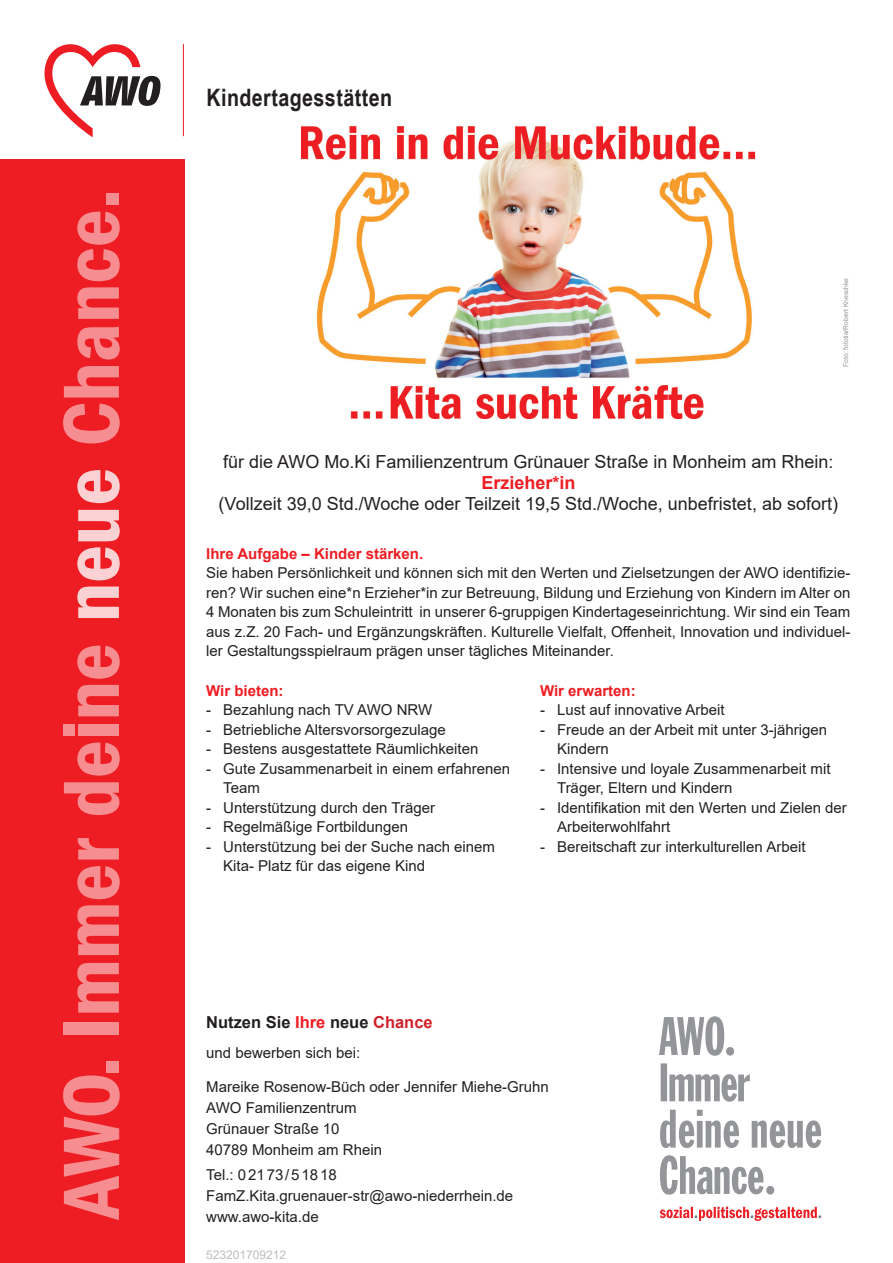
<style>
.page{position:relative;width:893px;height:1263px;background:#fff}
.page>*{position:absolute;margin:0;border:0;box-sizing:border-box;transform-origin:0 0}
.t1{font:700 24px "Arial Narrow";letter-spacing:.02em;color:#231f20}
.Block_1_größer{font:18px "Arial";color:#231f20}
.Block_1_größer-2{font:700 18px "Arial";color:#ee1d23}
.Kontakt{font:700 16.5px "Arial";color:#231f20}
.Fließtext{font:15px/19.5px "Arial";color:#231f20}
.Kontakt-2{font:15px "Arial";color:#231f20}
.Überschrift{font:700 15px "Arial";color:#ee1d23}
.Block_1{font:12px "Arial";color:#bcbdc0}
.t2{font:6.75px "Arial";color:#939598}
.s1{color:#ee1d23}
.s2{color:#d1232a}
</style>
<div class="page">
<div style="left:0;top:159px;width:184px;height:1104px;background:#ee1d23"></div>
<svg style="left:44px;top:44px;width:116px;height:93px"></svg>
<hr style="left:183px;top:44px;width:1px;height:92px;background:#ee1d23">
<svg style="left:63px;top:1075px;width:57px;height:145px"></svg>
<div style="left:107px;top:1061px;width:12px;height:11px;background:#f68d90"></div>
<div style="left:64px;top:1022px;width:55px;height:12px;background:#f68d90"></div>
<svg style="left:77px;top:963px;width:42px;height:50px"></svg>
<svg style="left:77px;top:905px;width:42px;height:50px"></svg>
<svg style="left:77px;top:866px;width:43px;height:33px"></svg>
<svg style="left:78px;top:838px;width:41px;height:21px"></svg>
<svg style="left:64px;top:782px;width:55px;height:33px"></svg>
<svg style="left:77px;top:742px;width:43px;height:34px"></svg>
<div style="left:78px;top:725px;width:41px;height:11px;background:#f68d90"></div>
<div style="left:64px;top:724px;width:11px;height:12px;background:#f68d90"></div>
<svg style="left:77px;top:685px;width:42px;height:31px"></svg>
<svg style="left:77px;top:646px;width:43px;height:33px"></svg>
<svg style="left:77px;top:586px;width:42px;height:32px"></svg>
<svg style="left:77px;top:547px;width:43px;height:33px"></svg>
<svg style="left:78px;top:510px;width:42px;height:31px"></svg>
<svg style="left:77px;top:470px;width:43px;height:33px"></svg>
<svg style="left:63px;top:403px;width:57px;height:40px"></svg>
<svg style="left:64px;top:366px;width:55px;height:31px"></svg>
<svg style="left:77px;top:327px;width:43px;height:32px"></svg>
<svg style="left:77px;top:287px;width:42px;height:32px"></svg>
<svg style="left:77px;top:212px;width:43px;height:69px"></svg>
<div style="left:107px;top:193px;width:12px;height:11px;background:#f68d90"></div>
<svg style="left:660px;top:1207px;width:161px;height:14px"></svg>
<svg style="left:660px;top:1155px;width:114px;height:40px"></svg>
<svg style="left:660px;top:1110px;width:161px;height:38px"></svg>
<svg style="left:661px;top:1063px;width:89px;height:39px"></svg>
<svg style="left:659px;top:1016px;width:75px;height:40px"></svg>
<img style="left:300px;top:126px;width:456px;height:293px">
<h1 class="t1" style="left:206px;top:79px;width:187px">Kindertagesstätten</h1>
<p class="t2" style="left:841px;top:367px;width:90px;rotate:-90deg">Foto: fotolia/Robert Kneschke</p>
<p class="Block_1_größer" style="left:223px;top:449px;width:612px">für die AWO Mo.Ki Familienzentrum Grünauer Straße in Monheim am Rhein:</p>
<p class="Block_1_größer-2" style="left:481px;top:470px;width:96px">Erzieher*in</p>
<p class="Block_1_größer" style="left:219px;top:491px;width:621px">(Vollzeit 39,0 Std./Woche oder Teilzeit 19,5 Std./Woche, unbefristet, ab sofort)</p>
<p class="Überschrift" style="left:206px;top:543px;width:219px">Ihre Aufgabe – Kinder stärken.</p>
<p class="Fließtext" style="left:206px;top:563px;width:646px;text-align:justify">Sie haben Persönlichkeit und können sich mit den Werten und Zielsetzungen der AWO identifizie&shy;ren? Wir suchen eine*n Erzieher*in zur Betreuung, Bildung und Erziehung von Kindern im Alter on 4 Monaten bis zum Schuleintritt in unserer 6-gruppigen Kindertageseinrichtung. Wir sind ein Team aus z.Z. 20 Fach- und Ergänzungskräften. Kulturelle Vielfalt, Offenheit, Innovation und individuel&shy;ler Gestaltungsspielraum prägen unser tägliches Miteinander.</p>
<p class="Überschrift" style="left:206px;top:680px;width:79px">Wir bieten:</p>
<p class="Fließtext" style="left:206px;top:700px;width:227px">- Bezahlung nach TV AWO NRW</p>
<p class="Fließtext" style="left:206px;top:719px;width:241px">- Betriebliche Altersvorsorgezulage</p>
<p class="Fließtext" style="left:206px;top:739px;width:274px">- Bestens ausgestattete Räumlichkeiten</p>
<p class="Fließtext" style="left:223px;top:758px;width:288px;text-indent:-17px">- Gute Zusammenarbeit in einem erfahrenen<br>Team</p>
<p class="Fließtext" style="left:206px;top:797px;width:230px">- Unterstützung durch den Träger</p>
<p class="Fließtext" style="left:206px;top:817px;width:204px">- Regelmäßige Fortbildungen</p>
<p class="Fließtext" style="left:223px;top:836px;width:273px;text-indent:-17px">- Unterstützung bei der Suche nach einem<br>Kita- Platz für das eigene Kind</p>
<p class="Überschrift" style="left:540px;top:680px;width:97px">Wir erwarten:</p>
<p class="Fließtext" style="left:540px;top:700px;width:186px">- Lust auf innovative Arbeit</p>
<p class="Fließtext" style="left:557px;top:719px;width:272px;text-indent:-17px">- Freude an der Arbeit mit unter 3-jährigen<br>Kindern</p>
<p class="Fließtext" style="left:557px;top:758px;width:275px;text-indent:-17px">- Intensive und loyale Zusammenarbeit mit<br>Träger, Eltern und Kindern</p>
<p class="Fließtext" style="left:557px;top:797px;width:291px;text-indent:-17px">- Identifikation mit den Werten und Zielen der<br>Arbeiterwohlfahrt</p>
<p class="Fließtext" style="left:540px;top:836px;width:267px">- Bereitschaft zur interkulturellen Arbeit</p>
<p class="Kontakt" style="left:206px;top:1011px;width:228px">Nutzen Sie <span class="s1">Ihre</span> neue <span class="s2">Chance</span></p>
<p class="Kontakt-2" style="left:206px;top:1042px;width:156px">und bewerben sich bei:</p>
<p class="Kontakt-2" style="left:206px;top:1076px;width:344px">Mareike Rosenow-Büch oder Jennifer Miehe-Gruhn</p>
<p class="Kontakt-2" style="left:206px;top:1097px;width:152px">AWO Familienzentrum</p>
<p class="Kontakt-2" style="left:206px;top:1118px;width:135px">Grünauer Straße 10</p>
<p class="Kontakt-2" style="left:206px;top:1139px;width:177px">40789 Monheim am Rhein</p>
<p class="Kontakt-2" style="left:206px;top:1164px;width:132px">Tel.: 02173/51818</p>
<p class="Kontakt-2" style="left:206px;top:1185px;width:308px">FamZ.Kita.gruenauer-str@awo-niederrhein.de</p>
<p class="Kontakt-2" style="left:206px;top:1206px;width:114px">www.awo-kita.de</p>
<p class="Block_1" style="left:206px;top:1246px;width:82px">523201709212</p>
</div>
